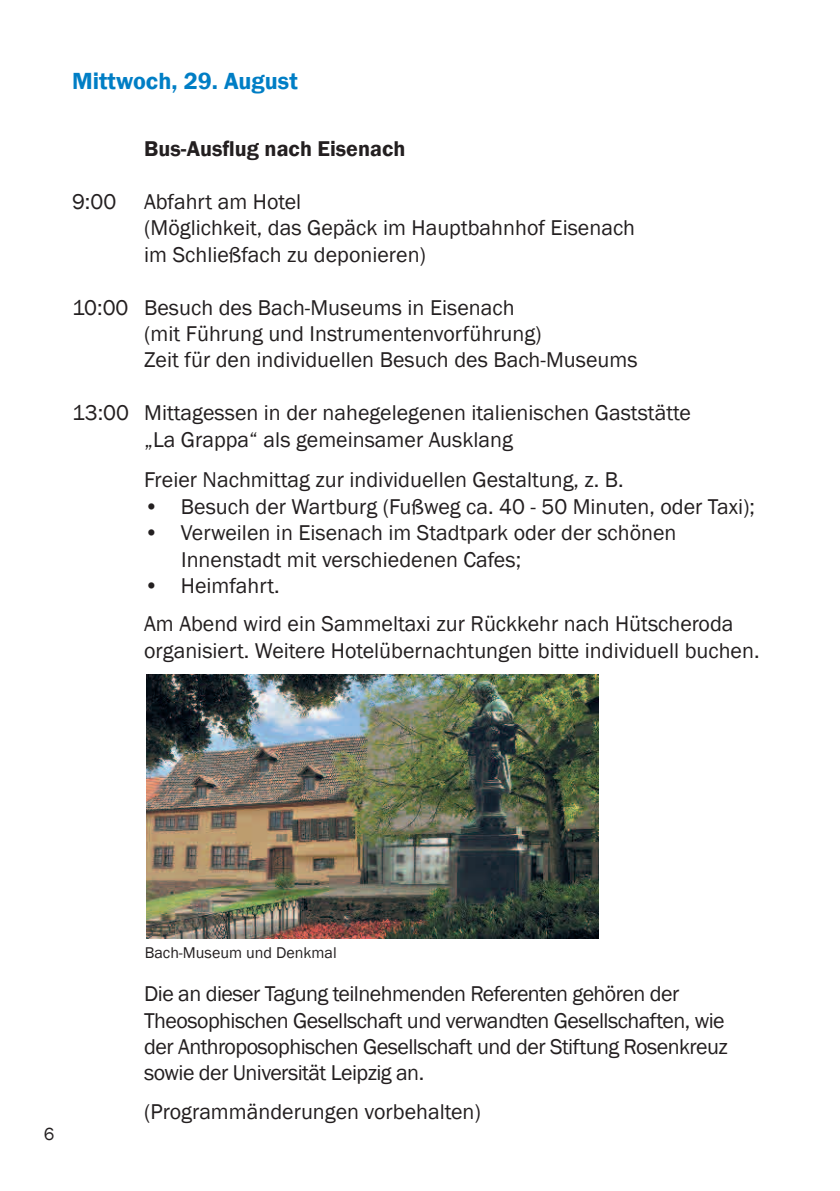
<style>
.page{position:relative;width:840px;height:1191px;background:#fff}
.page>*{position:absolute;margin:0;border:0;box-sizing:border-box;transform-origin:0 0}
.t1{font:600 24px "Franklin Gothic";color:#007ec5}
.t2{font:22px/26.4px "Franklin Gothic";color:#231f20}
.t3{font:22px/26.4px "Franklin Gothic";letter-spacing:-.025em;color:#231f20}
.t4{font:600 22px "Franklin Gothic";color:#231f20}
.t5{font:18px "Franklin Gothic";color:#231f20}
.t6{font:16px "Franklin Gothic";color:#231f20}
</style>
<div class="page">
<img style="left:146px;top:675px;width:452px;height:263px">
<p class="t1" style="left:72px;top:66px;width:227px">Mittwoch, 29. August</p>
<p class="t4" style="left:144px;top:135px;width:263px">Bus-Ausflug nach Eisenach</p>
<p class="t2" style="left:72px;top:189px;width:46px">9:00</p>
<p class="t2" style="left:144px;top:189px;width:492px">Abfahrt am Hotel<br>(Möglichkeit, das Gepäck im Hauptbahnhof Eisenach im Schließfach zu deponieren)</p>
<p class="t2" style="left:144px;top:294px;width:494px;text-indent:-72px">10:00 Besuch des Bach-Museums in Eisenach<br>(mit Führung und Instrumentenvorführung)<br>Zeit für den individuellen Besuch des Bach-Museums</p>
<p class="t2" style="left:144px;top:400px;width:548px;text-indent:-72px">13:00 Mittagessen in der nahegelegenen italienischen Gaststätte „La Grappa“ als gemeinsamer Ausklang</p>
<p class="t2" style="left:144px;top:467px;width:480px">Freier Nachmittag zur individuellen Gestaltung, z. B.</p>
<p class="t2" style="left:144px;top:494px;width:612px">• Besuch der Wartburg (Fußweg ca. 40 - 50 Minuten, oder Taxi);</p>
<p class="t2" style="left:181px;top:520px;width:496px;text-indent:-37px">• Verweilen in Eisenach im Stadtpark oder der schönen<br>Innenstadt mit verschiedenen Cafes;</p>
<p class="t2" style="left:144px;top:567px;width:590px;line-height:38.4px">• Heimfahrt.<br>Am Abend wird ein Sammeltaxi zur Rückkehr nach Hütscheroda</p>
<p class="t2" style="left:144px;top:638px;width:616px">organisiert. Weitere Hotelübernachtungen bitte individuell buchen.</p>
<p class="t5" style="left:44px;top:1122px;width:12px">6</p>
<p class="t6" style="left:145px;top:943px;width:193px">Bach-Museum und Denkmal</p>
<p class="t3" style="left:144px;top:981px;width:585px">Die an dieser Tagung teilnehmenden Referenten gehören der Theosophischen Gesellschaft und verwandten Gesellschaften, wie der Anthroposophischen Gesellschaft und der Stiftung Rosenkreuz sowie der Universität Leipzig an.</p>
<p class="t2" style="left:144px;top:1098px;width:338px">(Programmänderungen vorbehalten)</p>
</div>
